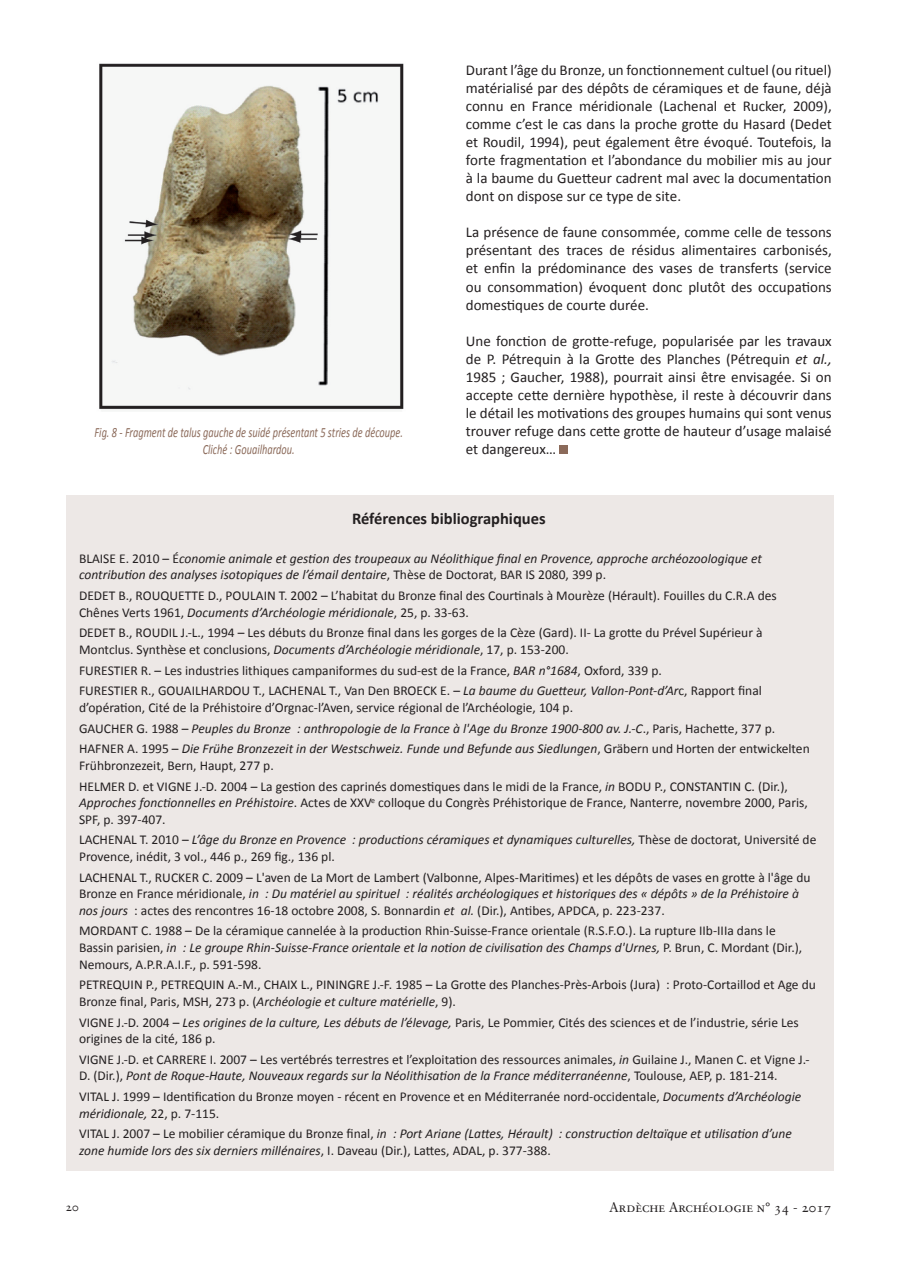
<style>
.page{position:relative;width:897px;height:1267px;background:#fff}
.page>*{position:absolute;margin:0;border:0;box-sizing:border-box;transform-origin:0 0}
.t1{font:700 16.5px "Calibri";color:#231f20}
.t2{font:15px/18px "Calibri";color:#231f20;text-align:justify}
.t3{font:italic 14.1px/17px "Calibri";color:#8b6a5a;text-align:center;scale:.73 1}
.t4{font:13.5px/16.5px "Calibri";color:#231f20}
.t5{font:italic 13.5px/16.5px "Calibri";color:#231f20}
.t6{font:13.5px "Sabon Roman SC";color:#231f20}
.t7{font:12px "Sabon Roman Os F";color:#231f20}
.s1{font-style:italic}
.s2{font-style:normal}
</style>
<div class="page">
<div style="left:66px;top:495px;width:767px;height:675px;background:#ede8e6"></div>
<div style="left:559px;top:445px;width:9px;height:8px;background:#8b6a5a"></div>
<img style="left:99px;top:63px;width:305px;height:347px">
<p class="t3" style="left:95px;top:423px;width:424px">Fig. 8 - Fragment de talus gauche de suidé présentant 5 stries de découpe.<br>Cliché : Gouailhardou.</p>
<p class="t2" style="left:466px;top:61px;width:367px">Durant l’âge du Bronze, un fonctionnement cultuel (ou rituel) matérialisé par des dépôts de céramiques et de faune, déjà connu en France méridionale (Lachenal et Rucker, 2009), comme c’est le cas dans la proche grotte du Hasard (Dedet et Roudil, 1994), peut également être évoqué. Toutefois, la forte fragmentation et l’abondance du mobilier mis au jour à la baume du Guetteur cadrent mal avec la documentation dont on dispose sur ce type de site.</p>
<p class="t2" style="left:466px;top:223px;width:367px">La présence de faune consommée, comme celle de tessons présentant des traces de résidus alimentaires carbonisés, et enfin la prédominance des vases de transferts (service ou consommation) évoquent donc plutôt des occupations domestiques de courte durée.</p>
<p class="t2" style="left:466px;top:331px;width:367px">Une fonction de grotte-refuge, popularisée par les travaux de P. Pétrequin à la Grotte des Planches (Pétrequin <span class="s1">et al., </span>1985 ; Gaucher, 1988), pourrait ainsi être envisagée. Si on accepte cette dernière hypothèse, il reste à découvrir dans le détail les motivations des groupes humains qui sont venus trouver refuge dans cette grotte de hauteur d’usage malaisé et dangereux…</p>
<p class="t1" style="left:352px;top:508px;width:195px">Références bibliographiques</p>
<p class="t5" style="left:79px;top:549px;width:684px"><span class="s2">BLAISE E. 2010 – É</span>conomie animale et gestion des troupeaux au Néolithique final en Provence, approche archéozoologique et contribution des analyses isotopiques de l’émail dentaire<span class="s2">, Thèse de Doctorat, BAR IS 2080, 399 p.</span></p>
<p class="t4" style="left:79px;top:587px;width:699px">DEDET B., ROUQUETTE D., POULAIN T. 2002 – L’habitat du Bronze final des Courtinals à Mourèze (Hérault). Fouilles du C.R.A des<br>Chênes Verts 1961, <span class="s1">Documents d’Archéologie méridionale</span>, 25, p. 33-63.</p>
<p class="t4" style="left:79px;top:624px;width:685px">DEDET B., ROUDIL J.-L., 1994 – Les débuts du Bronze final dans les gorges de la Cèze (Gard). II- La grotte du Prével Supérieur à<br>Montclus. Synthèse et conclusions, <span class="s1">Documents d’Archéologie méridionale</span>, 17, p. 153-200.</p>
<p class="t4" style="left:79px;top:659px;width:684px;line-height:20.7px">FURESTIER R. – Les industries lithiques campaniformes du sud-est de la France, <span class="s1">BAR n°1684</span>, Oxford, 339 p.<br>FURESTIER R., GOUAILHARDOU T., LACHENAL T., Van Den BROECK E. – <span class="s1">La baume du Guetteur, Vallon-Pont-d’Ar</span>c, Rapport final</p>
<p class="t4" style="left:79px;top:697px;width:732px;line-height:20.7px">d’opération, Cité de la Préhistoire d’Orgnac-l’Aven, service régional de l’Archéologie, 104 p.<br>GAUCHER G. 1988 – <span class="s1">Peuples du Bronze : anthropologie de la France à l'Age du Bronze 1900-800 av. J.-C</span>., Paris, Hachette, 377 p.<br>HAFNER A. 1995 – <span class="s1">Die Frühe Bronzezeit in der Westschweiz. Funde und Befunde aus Siedlungen</span>, Gräbern und Horten der entwickelten</p>
<p class="t4" style="left:79px;top:755px;width:710px;line-height:20.7px">Frühbronzezeit, Bern, Haupt, 277 p.<br>HELMER D. et VIGNE J.-D. 2004 – La gestion des caprinés domestiques dans le midi de la France, <span class="s1">in</span> BODU P., CONSTANTIN C. (Dir.),</p>
<p class="t4" style="left:79px;top:794px;width:730px"><span class="s1">Approches fonctionnelles en Préhistoire</span>. Actes de XXV<sup>e</sup> colloque du Congrès Préhistorique de France, Nanterre, novembre 2000, Paris,<br>SPF, p. 397-407.</p>
<p class="t4" style="left:79px;top:831px;width:738px">LACHENAL T. 2010 – <span class="s1">L’âge du Bronze en Provence : productions céramiques et dynamiques culturelles,</span> Thèse de doctorat, Université de<br>Provence, inédit, 3 vol., 446 p., 269 fig., 136 pl.</p>
<p class="t4" style="left:79px;top:869px;width:733px">LACHENAL T., RUCKER C. 2009 – L'aven de La Mort de Lambert (Valbonne, Alpes-Maritimes) et les dépôts de vases en grotte à l'âge du<br>Bronze en France méridionale, <span class="s1">in : Du matériel au spirituel : réalités archéologiques et historiques des « dépôts » de la Préhistoire à nos jours</span> : actes des rencontres 16-18 octobre 2008, S. Bonnardin <span class="s1">et al.</span> (Dir.), Antibes, APDCA, p. 223-237.</p>
<p class="t4" style="left:79px;top:922px;width:724px">MORDANT C. 1988 – De la céramique cannelée à la production Rhin-Suisse-France orientale (R.S.F.O.). La rupture IIb-IIIa dans le<br>Bassin parisien, <span class="s1">in : Le groupe Rhin-Suisse-France orientale et la notion de civilisation des Champs d'Urnes,</span> P. Brun, C. Mordant (Dir.),<br>Nemours, A.P.R.A.I.F., p. 591-598.</p>
<p class="t4" style="left:79px;top:976px;width:738px">PETREQUIN P., PETREQUIN A.-M., CHAIX L., PININGRE J.-F. 1985 – La Grotte des Planches-Près-Arbois (Jura) : Proto-Cortaillod et Age du<br>Bronze final, Paris, MSH, 273 p. (<span class="s1">Archéologie et culture matérielle</span>, 9).</p>
<p class="t4" style="left:79px;top:1013px;width:721px">VIGNE J.-D. 2004 – <span class="s1">Les origines de la culture, Les débuts de l’élevage,</span> Paris, Le Pommier, Cités des sciences et de l’industrie, série Les origines de la cité, 186 p.</p>
<p class="t4" style="left:79px;top:1051px;width:731px">VIGNE J.-D. et CARRERE I. 2007 – Les vertébrés terrestres et l’exploitation des ressources animales, <span class="s1">in</span> Guilaine J., Manen C. et Vigne J.-<br>D. (Dir.), <span class="s1">Pont de Roque-Haute, Nouveaux regards sur la Néolithisation de la France méditerranéenne</span>, Toulouse, AEP, p. 181-214.</p>
<p class="t4" style="left:79px;top:1088px;width:723px">VITAL J. 1999 – Identification du Bronze moyen - récent en Provence et en Méditerranée nord-occidentale, <span class="s1">Documents d’Archéologie méridionale,</span> 22, p. 7-115.</p>
<p class="t5" style="left:79px;top:1124px;width:714px"><span class="s2">VITAL J. 2007 – Le mobilier céramique du Bronze final,</span> in : Port Ariane (Lattes, Hérault) : construction deltaïque et utilisation d’une zone humide lors des six derniers millénaires<span class="s2">, I. Daveau (Dir.), Lattes, ADAL, p. 377-388.</span></p>
<p class="t7" style="left:65px;top:1199px;width:15px">20</p>
<p class="t6" style="left:609px;top:1199px;width:224px">Ardèche Archéologie n° 34 - 2017</p>
</div>
